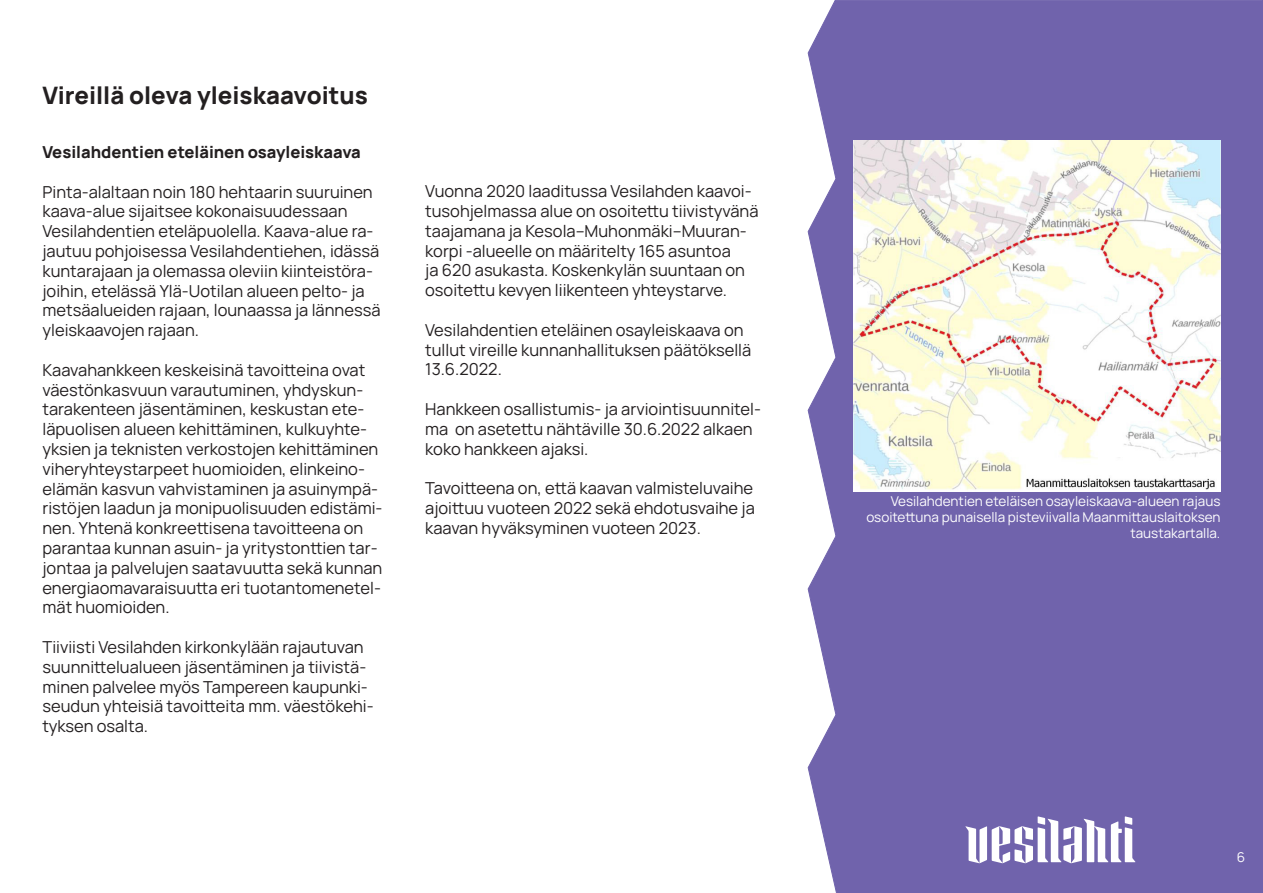
<style>
.page{position:relative;width:1263px;height:893px;background:#fff}
.page>*{position:absolute;margin:0;border:0;box-sizing:border-box;transform-origin:0 0}
.t1{font:800 24px "Manrope";color:#231f20}
.t2{font:16.5px/19.8px "Manrope";color:#231f20}
.t3{font:800 16.5px "Manrope";color:#231f20}
.t4{font:13.5px/16.2px "Manrope";color:#fff;text-align:right}
</style>
<div class="page">
<div style="left:808px;top:0;width:455px;height:893px;background:#7063ac"></div>
<img style="left:853px;top:140px;width:368px;height:351px">
<svg style="left:965px;top:816px;width:170px;height:47px"></svg>
<h1 class="t1" style="left:43px;top:79px;width:327px">Vireillä oleva yleiskaavoitus</h1>
<p class="t3" style="left:43px;top:140px;width:320px">Vesilahdentien eteläinen osayleiskaava</p>
<p class="t2" style="left:43px;top:181px;width:339px">Pinta-alaltaan noin 180 hehtaarin suuruinen kaava-alue sijaitsee kokonaisuudessaan Vesilahdentien eteläpuolella. Kaava-alue ra&shy;jautuu pohjoisessa Vesilahdentiehen, idässä kuntarajaan ja olemassa oleviin kiinteistöra&shy;joihin, etelässä Ylä-Uotilan alueen pelto- ja metsäalueiden rajaan, lounaassa ja lännessä yleiskaavojen rajaan.</p>
<p class="t2" style="left:43px;top:359px;width:341px">Kaavahankkeen keskeisinä tavoitteina ovat väestönkasvuun varautuminen, yhdyskun&shy;tarakenteen jäsentäminen, keskustan ete&shy;läpuolisen alueen kehittäminen, kulkuyhte&shy;yksien ja teknisten verkostojen kehittäminen viheryhteystarpeet huomioiden, elinkeino&shy;elämän kasvun vahvistaminen ja asuinympä&shy;ristöjen laadun ja monipuolisuuden edistämi&shy;nen. Yhtenä konkreettisena tavoitteena on parantaa kunnan asuin- ja yritystonttien tar&shy;jontaa ja palvelujen saatavuutta sekä kunnan energiaomavaraisuutta eri tuotantomenetel&shy;mät huomioiden.</p>
<p class="t2" style="left:43px;top:636px;width:333px">Tiiviisti Vesilahden kirkonkylään rajautuvan suunnittelualueen jäsentäminen ja tiivistä&shy;minen palvelee myös Tampereen kaupunki&shy;seudun yhteisiä tavoitteita mm. väestökehi&shy;tyksen osalta.</p>
<p class="t2" style="left:425px;top:181px;width:335px">Vuonna 2020 laaditussa Vesilahden kaavoi&shy;tusohjelmassa alue on osoitettu tiivistyvänä taajamana ja Kesola–Muhonmäki–Muuran&shy;korpi -alueelle on määritelty 165 asuntoa<br>ja 620 asukasta. Koskenkylän suuntaan on osoitettu kevyen liikenteen yhteystarve.</p>
<p class="t2" style="left:425px;top:319px;width:327px">Vesilahdentien eteläinen osayleiskaava on tullut vireille kunnanhallituksen päätöksellä<br>13.6.2022.</p>
<p class="t2" style="left:425px;top:398px;width:337px">Hankkeen osallistumis- ja arviointisuunnitel&shy;ma on asetettu nähtäville 30.6.2022 alkaen koko hankkeen ajaksi.</p>
<p class="t2" style="left:425px;top:478px;width:331px;text-align:justify">Tavoitteena on, että kaavan valmisteluvaihe ajoittuu vuoteen 2022 sekä ehdotusvaihe ja kaavan hyväksyminen vuoteen 2023.</p>
<p class="t4" style="left:866px;top:492px;width:356px">Vesilahdentien eteläisen osayleiskaava-alueen rajaus osoitettuna punaisella pisteviivalla Maanmittauslaitoksen taustakartalla.</p>
<p class="t4" style="left:1237px;top:849px;width:10px">6</p>
</div>
